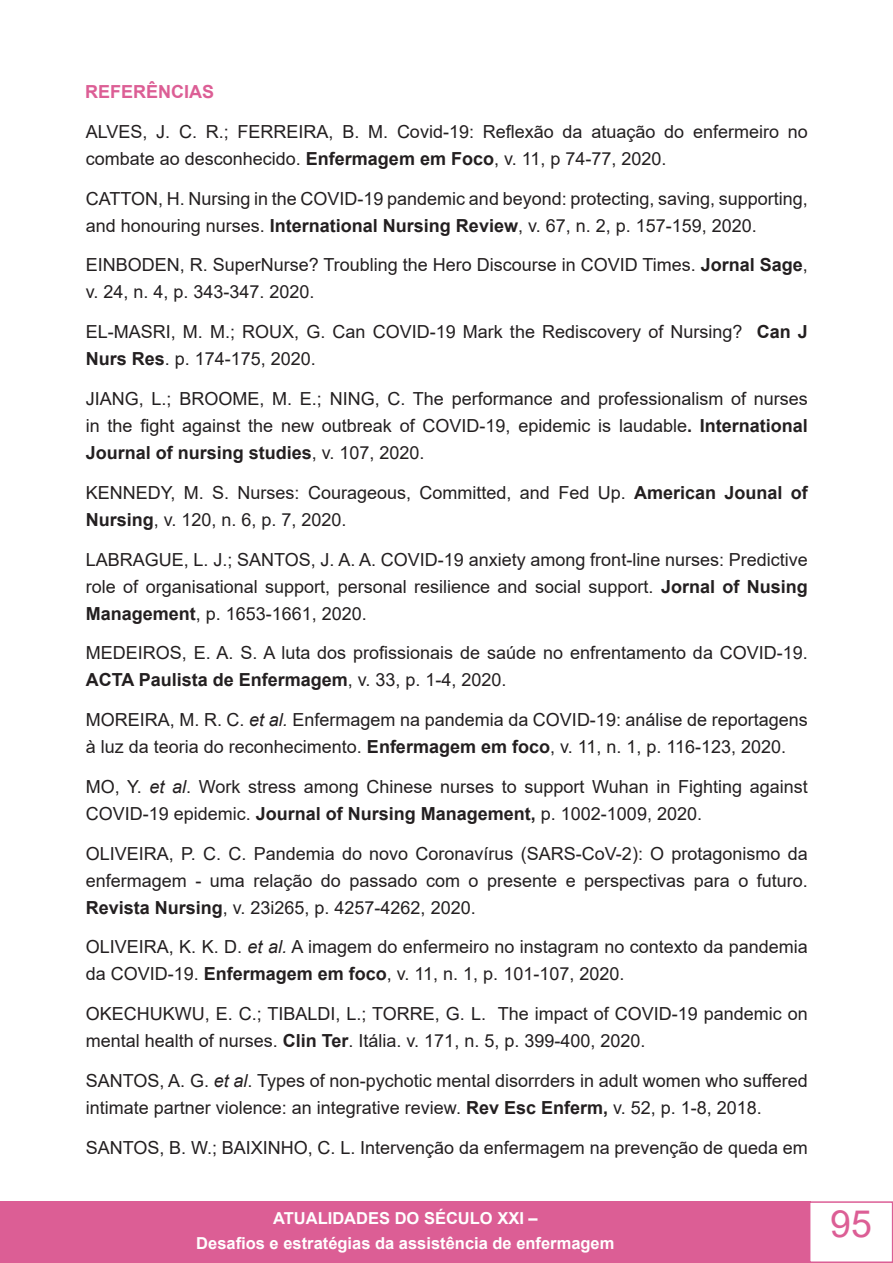
<style>
.page{position:relative;width:893px;height:1263px;background:#fff}
.page>*{position:absolute;margin:0;border:0;box-sizing:border-box;transform-origin:0 0}
.t1{font:37.5px "Arial";color:#dc5e95}
.t2{font:18px/27px "Arial";color:#231f20}
.t3{font:700 18px "Arial";color:#dc5e95}
.t4{font:700 16.5px/24.8px "Arial";color:#fff;text-align:center}
.s1{font-weight:700}
.s2{font-style:italic}
</style>
<div class="page">
<div style="left:0;top:1201px;width:810px;height:62px;background:#dc5e95"></div>
<div style="left:809px;top:1201px;width:84px;height:62px;background:#fff;border:2px solid #dc5e95"></div>
<p class="t3" style="left:85px;top:79px;width:131px">REFERÊNCIAS</p>
<p class="t2" style="left:86px;top:118px;width:724px">ALVES, J. C. R.; FERREIRA, B. M. Covid-19: Reflexão da atuação do enfermeiro no combate ao desconhecido. <span class="s1">Enfermagem em Foco</span>, v. 11, p 74-77, 2020.</p>
<p class="t2" style="left:86px;top:185px;width:724px">CATTON, H. Nursing in the COVID-19 pandemic and beyond: protecting, saving, supporting, and honouring nurses. <span class="s1">International Nursing Review</span>, v. 67, n. 2, p. 157-159, 2020.</p>
<p class="t2" style="left:86px;top:251px;width:724px">EINBODEN, R. SuperNurse? Troubling the Hero Discourse in COVID Times. <span class="s1">Jornal Sage</span>, v. 24, n. 4, p. 343-347. 2020.</p>
<p class="t2" style="left:86px;top:318px;width:724px">EL-MASRI, M. M.; ROUX, G. Can COVID-19 Mark the Rediscovery of Nursing? <span class="s1">Can J<br>Nurs Res</span>. p. 174-175, 2020.</p>
<p class="t2" style="left:86px;top:385px;width:724px;text-align:justify">JIANG, L.; BROOME, M. E.; NING, C. The performance and professionalism of nurses in the fight against the new outbreak of COVID-19, epidemic is laudable<span class="s1">. International Journal of nursing studies</span>, v. 107, 2020.</p>
<p class="t2" style="left:86px;top:479px;width:724px">KENNEDY, M. S. Nurses: Courageous, Committed, and Fed Up. <span class="s1">American Jounal of<br>Nursing</span>, v. 120, n. 6, p. 7, 2020.</p>
<p class="t2" style="left:86px;top:546px;width:724px;text-align:justify">LABRAGUE, L. J.; SANTOS, J. A. A. COVID-19 anxiety among front-line nurses: Predictive role of organisational support, personal resilience and social support. <span class="s1">Jornal of Nusing Management</span>, p. 1653-1661, 2020.</p>
<p class="t2" style="left:86px;top:639px;width:724px">MEDEIROS, E. A. S. A luta dos profissionais de saúde no enfrentamento da COVID-19.<br><span class="s1">ACTA Paulista de Enfermagem</span>, v. 33, p. 1-4, 2020.</p>
<p class="t2" style="left:86px;top:706px;width:724px">MOREIRA, M. R. C. <span class="s2">et al.</span> Enfermagem na pandemia da COVID-19: análise de reportagens à luz da teoria do reconhecimento. <span class="s1">Enfermagem em foco</span>, v. 11, n. 1, p. 116-123, 2020.</p>
<p class="t2" style="left:86px;top:773px;width:724px">MO, Y. <span class="s2">et al</span>. Work stress among Chinese nurses to support Wuhan in Fighting against<br>COVID-19 epidemic. <span class="s1">Journal of Nursing Management,</span> p. 1002-1009, 2020.</p>
<p class="t2" style="left:86px;top:840px;width:724px;text-align:justify">OLIVEIRA, P. C. C. Pandemia do novo Coronavírus (SARS-CoV-2): O protagonismo da enfermagem - uma relação do passado com o presente e perspectivas para o futuro.<br><span class="s1">Revista Nursing</span>, v. 23i265, p. 4257-4262, 2020.</p>
<p class="t2" style="left:86px;top:933px;width:724px">OLIVEIRA, K. K. D. <span class="s2">et al.</span> A imagem do enfermeiro no instagram no contexto da pandemia da COVID-19. <span class="s1">Enfermagem em foco</span>, v. 11, n. 1, p. 101-107, 2020.</p>
<p class="t2" style="left:86px;top:1000px;width:724px">OKECHUKWU, E. C.; TIBALDI, L.; TORRE, G. L. The impact of COVID-19 pandemic on mental health of nurses. <span class="s1">Clin Ter</span>. Itália. v. 171, n. 5, p. 399-400, 2020.</p>
<p class="t2" style="left:86px;top:1067px;width:724px">SANTOS, A. G. <span class="s2">et al</span>. Types of non-pychotic mental disorrders in adult women who suffered intimate partner violence: an integrative review. <span class="s1">Rev Esc Enferm,</span> v. 52, p. 1-8, 2018.</p>
<p class="t2" style="left:86px;top:1134px;width:724px">SANTOS, B. W.; BAIXINHO, C. L. Intervenção da enfermagem na prevenção de queda em</p>
<p class="t4" style="left:196px;top:1206px;width:420px">ATUALIDADES DO SÉCULO XXI –<br>Desafios e estratégias da assistência de enfermagem</p>
<h1 class="t1" style="left:830px;top:1198px;width:43px">95</h1>
</div>
